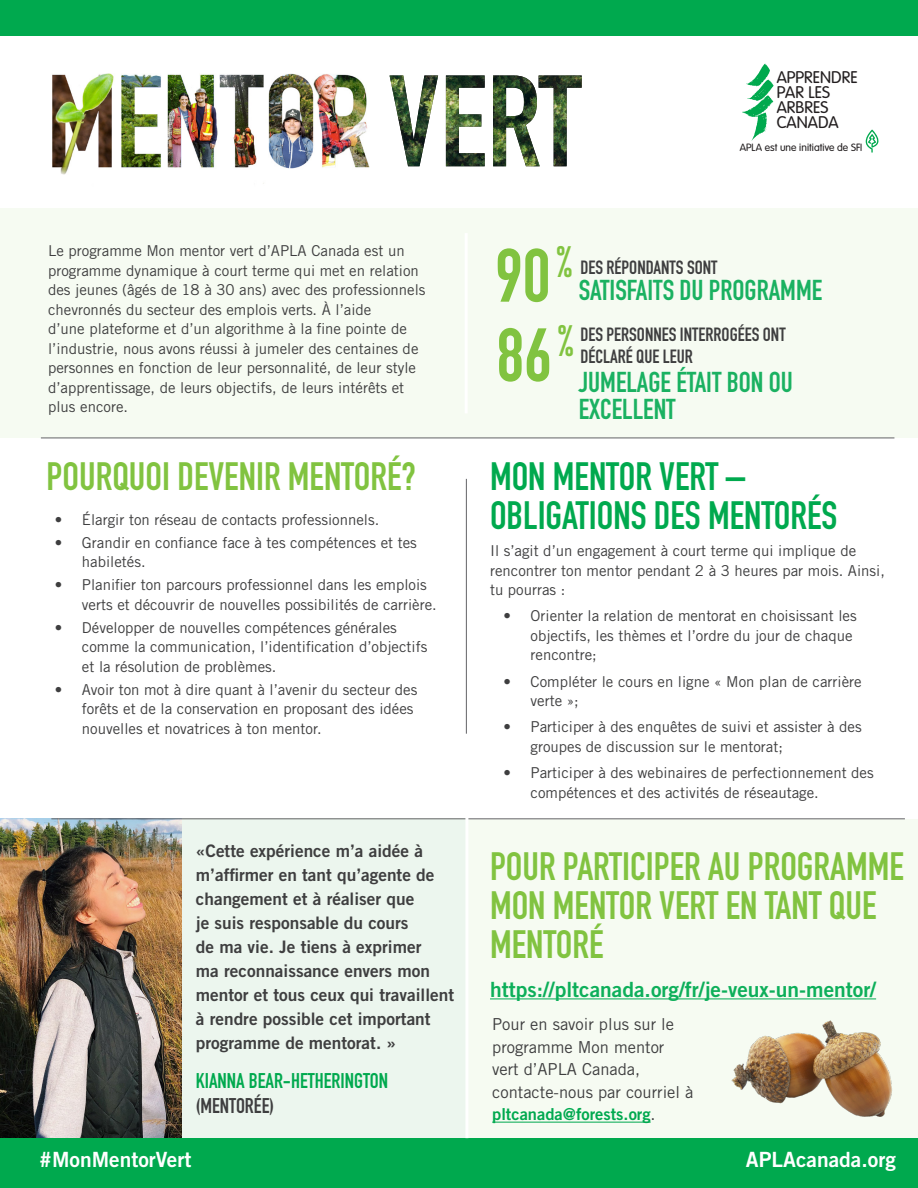
<style>
.page{position:relative;width:918px;height:1188px;background:#fff}
.page>*{position:absolute;margin:0;border:0;box-sizing:border-box;transform-origin:0 0}
.t1{font:700 74.25px "DIN Condensed";color:#81c340}
.t2{font:700 39px/39px "DIN Condensed";color:#81c340}
.t3{font:700 39px/39px "DIN Condensed";color:#00a94e}
.t4{font:700 28.35px/27px "DIN Condensed";color:#1ab161}
.t5{font:21px "Trade Gothic Bold Two";color:#0daf5a}
.t6{font:700 21px/25.2px "DIN Condensed";color:#00a94e}
.t7{font:21px "Trade Gothic Bold Two";color:#fff}
.t8{font:700 18.9px/22.6px "DIN Condensed";color:#3e3e3f}
.t9{font:17.25px/24px "Trade Gothic Bold Two";color:#3e3e3f}
.t10{font:300 17.1px/14.9px "Vag";letter-spacing:.005em;color:#231f20}
.t11{font:16.5px/22.5px "Trade Gothic";color:#3e3e3f}
.t12{font:15px/19.5px "Trade Gothic";color:#3e3e3f}
.t13{font:300 10.65px "Vag";letter-spacing:.005em;color:#231f20}
.s1{color:#3e3e3f}
.s2{font-family:"Trade Gothic Bold Two";color:#00a94f}
</style>
<div class="page">
<div style="left:467px;top:819px;width:451px;height:321px;background:#f6fbf2"></div>
<div style="left:0;top:819px;width:466px;height:319px;background:#ecf6ee"></div>
<img style="left:0;top:819px;width:181px;height:319px">
<div style="left:0;top:208px;width:918px;height:230px;background:#f6fbf2"></div>
<div style="left:0;top:1138px;width:918px;height:50px;background:#00a94e"></div>
<div style="left:0;top:0;width:918px;height:35px;background:#00a94e"></div>
<svg style="left:742px;top:64px;width:32px;height:77px"></svg>
<svg style="left:866px;top:130px;width:12px;height:23px"></svg>
<hr style="left:465px;top:233px;width:3px;height:180px;background:#fff">
<hr style="left:41px;top:438px;width:853px;height:1px;background:#636366">
<hr style="left:51px;top:819px;width:854px;height:1px;background:#636366">
<hr style="left:466px;top:479px;width:1px;height:255px;background:#636366">
<hr style="left:490px;top:998px;width:386px;height:1px;background:#0daf5a">
<hr style="left:465px;top:809px;width:3px;height:329px;background:#fff">
<img style="left:731px;top:1020px;width:161px;height:97px">
<hr style="left:492px;top:1122px;width:159px;height:1px;background:#00a94f">
<img style="left:52px;top:73px;width:318px;height:111px">
<img style="left:390px;top:75px;width:192px;height:91px">
<p class="t10" style="left:777px;top:70px;width:83px">APPRENDRE<br>PAR LES<br>ARBRES<br>CANADA</p>
<p class="t13" style="left:740px;top:142px;width:124px">APLA est une initiative de SFI</p>
<p class="t12" style="left:48px;top:241px;width:379px">Le programme Mon mentor vert d’APLA Canada est un programme dynamique à court terme qui met en relation des jeunes (âgés de 18 à 30 ans) avec des professionnels chevronnés du secteur des emplois verts. À l’aide<br>d’une plateforme et d’un algorithme à la fine pointe de l’industrie, nous avons réussi à jumeler des centaines de personnes en fonction de leur personnalité, de leur style d’apprentissage, de leurs objectifs, de leurs intérêts et plus encore.</p>
<p class="t1" style="left:495px;top:226px;width:78px">90 <sup>%</sup></p>
<p class="t8" style="left:580px;top:256px;width:139px">DES RÉPONDANTS SONT</p>
<p class="t4" style="left:579px;top:277px;width:245px">SATISFAITS DU PROGRAMME</p>
<p class="t1" style="left:497px;top:305px;width:78px">86 <sup>%</sup></p>
<p class="t8" style="left:580px;top:323px;width:207px">DES PERSONNES INTERROGÉES ONT<br>DÉCLARÉ QUE LEUR</p>
<p class="t4" style="left:579px;top:368px;width:216px">JUMELAGE ÉTAIT BON OU<br>EXCELLENT</p>
<p class="t2" style="left:47px;top:457px;width:371px">POURQUOI DEVENIR MENTORÉ?</p>
<p class="t3" style="left:490px;top:457px;width:349px">MON MENTOR VERT –<br>OBLIGATIONS DES MENTORÉS</p>
<p class="t12" style="left:55px;top:509px;width:326px">• Élargir ton réseau de contacts professionnels.</p>
<p class="t12" style="left:82px;top:532px;width:336px;text-indent:-27px">• Grandir en confiance face à tes compétences et tes habiletés.</p>
<p class="t12" style="left:82px;top:575px;width:356px;text-indent:-27px">• Planifier ton parcours professionnel dans les emplois verts et découvrir de nouvelles possibilités de carrière.</p>
<p class="t12" style="left:82px;top:617px;width:347px;text-indent:-27px">• Développer de nouvelles compétences générales comme la communication, l’identification d’objectifs et la résolution de problèmes.</p>
<p class="t12" style="left:82px;top:679px;width:337px;text-indent:-27px">• Avoir ton mot à dire quant à l’avenir du secteur des forêts et de la conservation en proposant des idées nouvelles et novatrices à ton mentor.</p>
<p class="t12" style="left:490px;top:541px;width:396px">Il s’agit d’un engagement à court terme qui implique de rencontrer ton mentor pendant 2 à 3 heures par mois. Ainsi, tu pourras :</p>
<p class="t12" style="left:531px;top:606px;width:328px;text-indent:-27px">• Orienter la relation de mentorat en choisissant les objectifs, les thèmes et l’ordre du jour de chaque rencontre;</p>
<p class="t12" style="left:531px;top:671px;width:333px;text-indent:-27px">• Compléter le cours en ligne « Mon plan de carrière verte »;</p>
<p class="t12" style="left:531px;top:717px;width:333px;text-indent:-27px">• Participer à des enquêtes de suivi et assister à des groupes de discussion sur le mentorat;</p>
<p class="t12" style="left:531px;top:763px;width:345px;text-indent:-27px">• Participer à des webinaires de perfectionnement des compétences et des activités de réseautage.</p>
<p class="t9" style="left:196px;top:839px;width:260px">«Cette expérience m’a aidée à m’affirmer en tant qu’agente de changement et à réaliser que<br>je suis responsable du cours<br>de ma vie. Je tiens à exprimer<br>ma reconnaissance envers mon mentor et tous ceux qui travaillent à rendre possible cet important programme de mentorat. »</p>
<p class="t6" style="left:196px;top:1068px;width:194px">KIANNA BEAR-HETHERINGTON <span class="s1">(MENTORÉE)</span></p>
<p class="t7" style="left:39px;top:1147px;width:154px">#MonMentorVert</p>
<p class="t2" style="left:490px;top:847px;width:415px">POUR PARTICIPER AU PROGRAMME<br>MON MENTOR VERT EN TANT QUE<br>MENTORÉ</p>
<p class="t5" style="left:490px;top:976px;width:388px">https://pltcanada.org/fr/je-veux-un-mentor/</p>
<p class="t11" style="left:492px;top:1013px;width:203px">Pour en savoir plus sur le programme Mon mentor vert d’APLA Canada, contacte-nous par courriel à <span class="s2">pltcanada@forests.org</span>.</p>
<p class="t7" style="left:746px;top:1147px;width:151px">APLAcanada.org</p>
</div>
